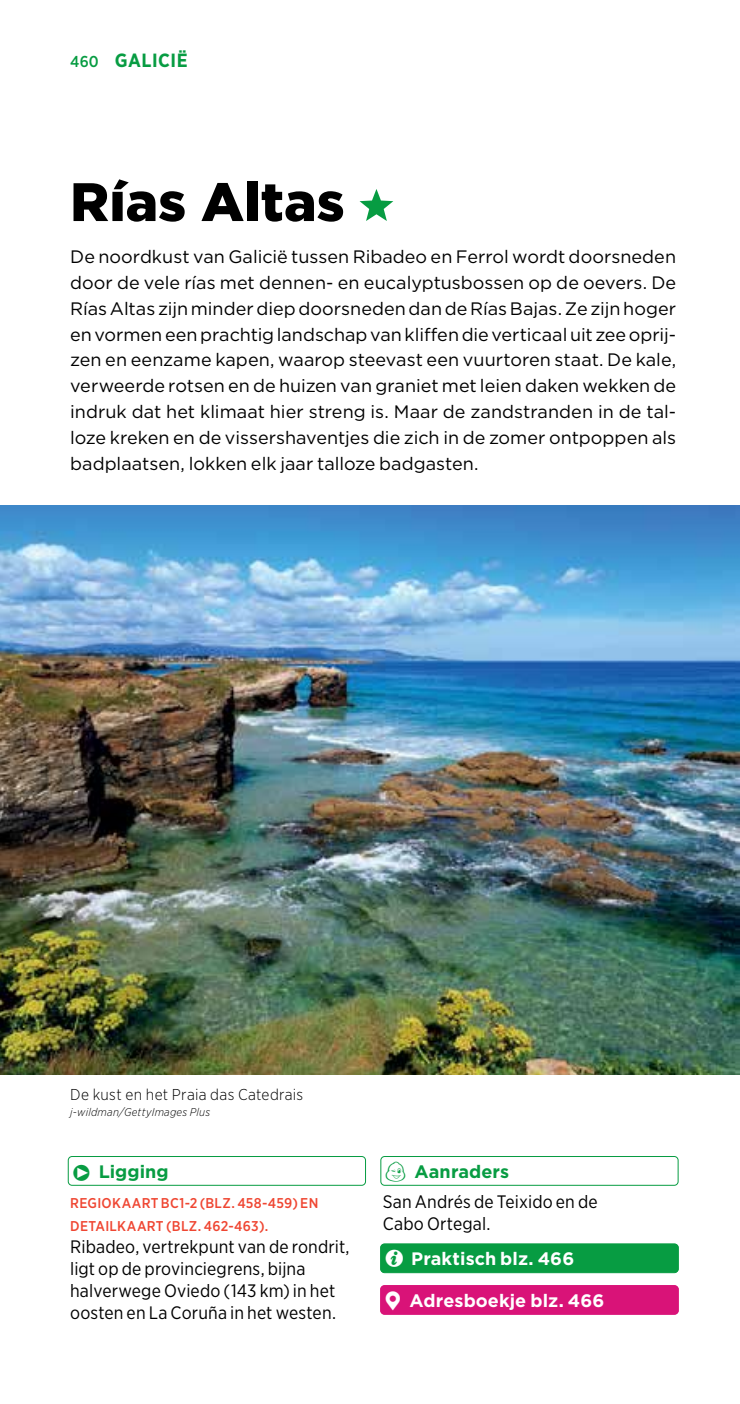
<style>
.page{position:relative;width:740px;height:1404px;background:#fff}
.page>*{position:absolute;margin:0;border:0;box-sizing:border-box;transform-origin:0 0}
.t1{font:900 54px "Gotham";letter-spacing:.005em;color:#000}
.t2{font:700 19.12px "Gotham Narrow";letter-spacing:.025em;color:#079c42}
.t3{font:18px/25.9px "Gotham";color:#000}
.t4{font:18px/22.1px "Gotham Narrow";letter-spacing:.01em;color:#000}
.t5{font:700 18px "Gotham";letter-spacing:.005em;color:#fff}
.t6{font:700 18px "Gotham";letter-spacing:.005em;color:#079c42}
.t7{font:300 15.75px "Gotham Narrow";letter-spacing:.02em;color:#000}
.t8{font:500 14.17px/22.5px "Gotham Narrow";letter-spacing:.025em;color:#ef4632}
.t9{font:italic 300 11.25px "Gotham Narrow";letter-spacing:.02em;color:#000}
.s1{font-weight:500;font-size:15.75px}
.s2{font-family:"Michelin";font-weight:400;color:#079c42}
.s3{font-family:"Michelin";font-weight:400}
</style>
<div class="page">
<div style="left:68px;top:1155px;width:298px;height:30px;border:1px solid #079c42;border-radius:4px"></div>
<div style="left:380px;top:1155px;width:298px;height:30px;border:1px solid #079c42;border-radius:4px"></div>
<div style="left:380px;top:1243px;width:299px;height:29px;background:#079c42;border-radius:4px"></div>
<div style="left:380px;top:1243px;width:298px;height:29px;border:1px solid #079c42;border-radius:4px"></div>
<div style="left:380px;top:1285px;width:299px;height:29px;background:#d91378;border-radius:4px"></div>
<div style="left:380px;top:1284px;width:298px;height:30px;border:1px solid #d91378;border-radius:4px"></div>
<img style="left:0;top:505px;width:740px;height:569px">
<p class="t2" style="left:70px;top:48px;width:119px"><span class="s1">460</span> GALICIË</p>
<h1 class="t1" style="left:70px;top:165px;width:327px">Rías Altas <span class="s2">a</span></h1>
<p class="t3" style="left:70px;top:243px;width:607px">De noordkust van Galicië tussen Ribadeo en Ferrol wordt doorsneden door de vele rías met dennen- en eucalyptusbossen op de oevers. De Rías Altas zijn minder diep doorsneden dan de Rías Bajas. Ze zijn hoger en vormen een prachtig landschap van kliffen die verticaal uit zee oprij&shy;zen en eenzame kapen, waarop steevast een vuurtoren staat. De kale, verweerde rotsen en de huizen van graniet met leien daken wekken de indruk dat het klimaat hier streng is. Maar de zandstranden in de tal&shy;loze kreken en de vissershaventjes die zich in de zomer ontpoppen als badplaatsen, lokken elk jaar talloze badgasten.</p>
<p class="t7" style="left:70px;top:1084px;width:235px">De kust en het Praia das Catedrais</p>
<p class="t9" style="left:70px;top:1105px;width:142px">j-wildman/GettyImages Plus</p>
<p class="t6" style="left:73px;top:1159px;width:97px"><span class="s3">Ñ</span> Ligging</p>
<p class="t8" style="left:70px;top:1191px;width:250px">REGIOKAART BC1-2 (BLZ. 458-459) EN<br>DETAILKAART (BLZ. 462-463).</p>
<p class="t4" style="left:70px;top:1234px;width:281px">Ribadeo, vertrekpunt van de rondrit, ligt op de provinciegrens, bijna halverwege Oviedo (143 km) in het oosten en La Coruña in het westen.</p>
<p class="t6" style="left:386px;top:1159px;width:125px"><span class="s3">w</span> Aanraders</p>
<p class="t4" style="left:383px;top:1189px;width:216px">San Andrés de Teixido en de<br>Cabo Ortegal.</p>
<p class="t5" style="left:386px;top:1246px;width:190px"><span class="s3">i</span> Praktisch blz. 466</p>
<p class="t5" style="left:386px;top:1288px;width:220px"><span class="s3">h</span> Adresboekje blz. 466</p>
</div>
